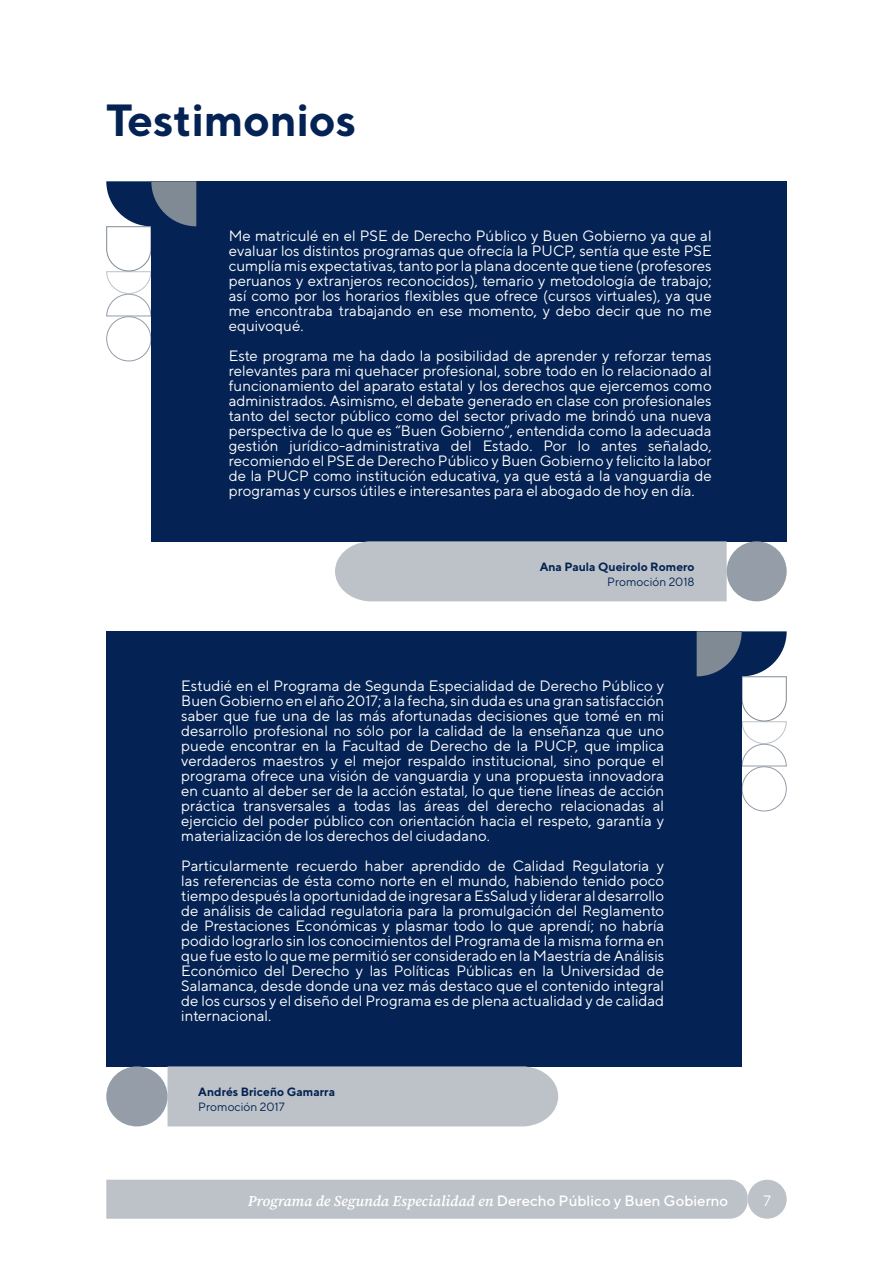
<style>
.page{position:relative;width:893px;height:1263px;background:#fff}
.page>*{position:absolute;margin:0;border:0;box-sizing:border-box;transform-origin:0 0}
.t1{font:700 45px "TT Norms";color:#042354}
.t2{font:15px/15px "TT Norms";color:#fff;text-align:justify}
.t3{font:italic 600 15px "Source Serif Pro";color:#fff}
.t4{font:700 12px "TT Norms";color:#042354}
.t5{font:12px "TT Norms";color:#042354}
.s1{font-family:"TT Norms";font-weight:500;font-style:normal}
</style>
<div class="page">
<div style="left:106px;top:1180px;width:642px;height:39px;background:#bcc2c8"></div>
<div style="left:748px;top:1180px;width:39px;height:39px;background:#bcc2c8;border-radius:50%"></div>
<div style="left:106px;top:316px;width:45px;height:45px;border:1px solid #949da8;border-radius:50%"></div>
<div style="left:742px;top:766px;width:45px;height:45px;border:1px solid #949da8;border-radius:50%"></div>
<div style="left:151px;top:181px;width:636px;height:360px;background:#042354"></div>
<div style="left:106px;top:631px;width:636px;height:435px;background:#042354"></div>
<div style="left:335px;top:541px;width:392px;height:60px;background:#bcc2c8"></div>
<div style="left:168px;top:1066px;width:390px;height:60px;background:#bcc2c8"></div>
<div style="left:727px;top:541px;width:60px;height:60px;background:#949da8;border-radius:50%"></div>
<div style="left:106px;top:1066px;width:62px;height:60px;background:#949da8;border-radius:50%"></div>
<svg style="left:106px;top:181px;width:90px;height:136px"></svg>
<svg style="left:697px;top:631px;width:90px;height:136px"></svg>
<h1 class="t1" style="left:106px;top:92px;width:251px">Testimonios</h1>
<p class="t2" style="left:229px;top:228px;width:484px">Me matriculé en el PSE de Derecho Público y Buen Gobierno ya que al evaluar los distintos programas que ofrecía la PUCP, sentía que este PSE cumplía mis expectativas, tanto por la plana docente que tiene (profesores peruanos y extranjeros reconocidos), temario y metodología de trabajo; así como por los horarios flexibles que ofrece (cursos virtuales), ya que me encontraba trabajando en ese momento, y debo decir que no me equivoqué.</p>
<p class="t2" style="left:229px;top:348px;width:484px">Este programa me ha dado la posibilidad de aprender y reforzar temas relevantes para mi quehacer profesional, sobre todo en lo relacionado al funcionamiento del aparato estatal y los derechos que ejercemos como administrados. Asimismo, el debate generado en clase con profesionales tanto del sector público como del sector privado me brindó una nueva perspectiva de lo que es “Buen Gobierno”, entendida como la adecuada gestión jurídico-administrativa del Estado. Por lo antes señalado, recomiendo el PSE de Derecho Público y Buen Gobierno y felicito la labor de la PUCP como institución educativa, ya que está a la vanguardia de programas y cursos útiles e interesantes para el abogado de hoy en día.</p>
<p class="t4" style="left:540px;top:560px;width:157px">Ana Paula Queirolo Romero</p>
<p class="t5" style="left:607px;top:575px;width:89px">Promoción 2018</p>
<p class="t2" style="left:181px;top:678px;width:484px">Estudié en el Programa de Segunda Especialidad de Derecho Público y Buen Gobierno en el año 2017; a la fecha, sin duda es una gran satisfacción saber que fue una de las más afortunadas decisiones que tomé en mi desarrollo profesional no sólo por la calidad de la enseñanza que uno puede encontrar en la Facultad de Derecho de la PUCP, que implica verdaderos maestros y el mejor respaldo institucional, sino porque el programa ofrece una visión de vanguardia y una propuesta innovadora en cuanto al deber ser de la acción estatal, lo que tiene líneas de acción práctica transversales a todas las áreas del derecho relacionadas al ejercicio del poder público con orientación hacia el respeto, garantía y materialización de los derechos del ciudadano.</p>
<p class="t2" style="left:181px;top:858px;width:484px">Particularmente recuerdo haber aprendido de Calidad Regulatoria y las referencias de ésta como norte en el mundo, habiendo tenido poco tiempo después la oportunidad de ingresar a EsSalud y liderar al desarrollo de análisis de calidad regulatoria para la promulgación del Reglamento de Prestaciones Económicas y plasmar todo lo que aprendí; no habría podido lograrlo sin los conocimientos del Programa de la misma forma en que fue esto lo que me permitió ser considerado en la Maestría de Análisis Económico del Derecho y las Políticas Públicas en la Universidad de Salamanca, desde donde una vez más destaco que el contenido integral de los cursos y el diseño del Programa es de plena actualidad y de calidad internacional.</p>
<p class="t4" style="left:198px;top:1085px;width:138px">Andrés Briceño Gamarra</p>
<p class="t5" style="left:198px;top:1100px;width:88px">Promoción 2017</p>
<p class="t3" style="left:248px;top:1191px;width:482px">Programa de Segunda Especialidad en <span class="s1">Derecho Público y Buen Gobierno</span></p>
<p class="t2" style="left:763px;top:1193px;width:9px">7</p>
</div>
